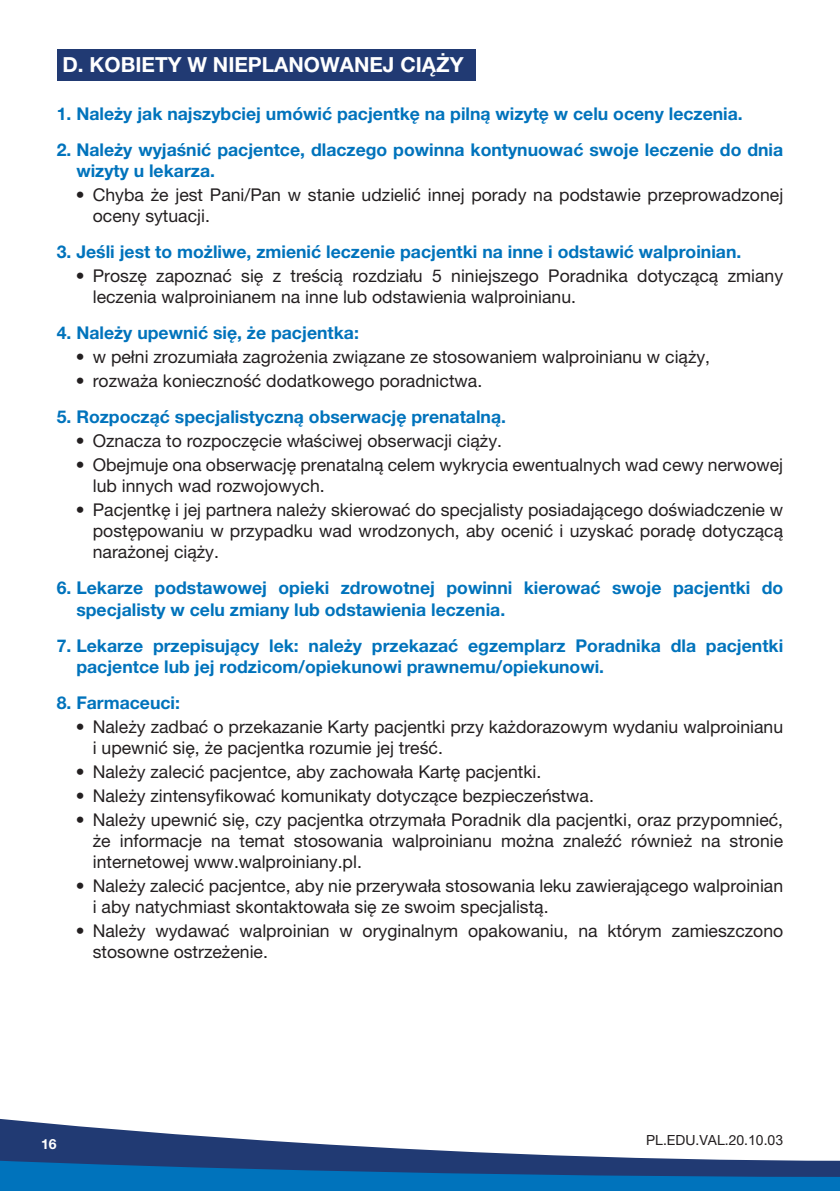
<style>
.page{position:relative;width:840px;height:1191px;background:#fff}
.page>*{position:absolute;margin:0;border:0;box-sizing:border-box;transform-origin:0 0}
.t1{font:700 20.8px "Helvetica Neue LT Pro";color:#fff}
.t2{font:17.6px/21.2px "Helvetica Neue LT Pro";color:#231f20}
.t3{font:700 17.6px/21.2px "Helvetica Neue LT Pro";color:#0073bc}
.t4{font:14px "Helvetica Neue LT Pro";color:#231f20}
.t5{font:700 14px "Helvetica Neue LT Pro";color:#fff}
.s1{font-family:"Arial"}
</style>
<div class="page">
<div style="left:0;top:1176px;width:839px;height:15px;background:#0073bc"></div>
<svg style="left:0;top:1119px;width:839px;height:57px"></svg>
<div style="left:57px;top:49px;width:418px;height:32px;background:#213a73"></div>
<p class="t1" style="left:62px;top:51px;width:402px">D. KOBIETY W NIEPLANOWANEJ CIĄŻY</p>
<p class="t3" style="left:57px;top:102px;width:687px">1. Należy jak najszybciej umówić pacjentkę na pilną wizytę w celu oceny leczenia.</p>
<p class="t3" style="left:76px;top:138px;width:708px;text-indent:-20px">2. Należy wyjaśnić pacjentce, dlaczego powinna kontynuować swoje leczenie do dnia wizyty u lekarza.</p>
<p class="t2" style="left:93px;top:184px;width:691px;text-indent:-17px">• Chyba że jest Pani/Pan w stanie udzielić innej porady na podstawie przeprowadzonej oceny sytuacji.</p>
<p class="t3" style="left:57px;top:241px;width:685px">3. Jeśli jest to możliwe, zmienić leczenie pacjentki na inne i odstawić walproinian.</p>
<p class="t2" style="left:93px;top:265px;width:691px;text-indent:-17px">• Proszę zapoznać się z treścią rozdziału 5 niniejszego Poradnika dotyczącą zmiany leczenia walproinianem na inne lub odstawienia walproinianu.</p>
<p class="t3" style="left:57px;top:322px;width:303px">4. Należy upewnić się, że pacjentka:</p>
<p class="t2" style="left:76px;top:346px;width:635px">• w pełni zrozumiała zagrożenia związane ze stosowaniem walproinianu w ciąży,</p>
<p class="t2" style="left:76px;top:370px;width:408px">• rozważa konieczność dodatkowego poradnictwa.</p>
<p class="t3" style="left:57px;top:406px;width:450px">5. Rozpocząć specjalistyczną obserwację prenatalną.</p>
<p class="t2" style="left:76px;top:430px;width:427px">• Oznacza to rozpoczęcie właściwej obserwacji ciąży.</p>
<p class="t2" style="left:93px;top:454px;width:691px;text-indent:-17px">• Obejmuje ona obserwację prenatalną celem wykrycia ewentualnych wad cewy nerwowej lub innych wad rozwojowych.</p>
<p class="t2" style="left:93px;top:499px;width:691px;text-align:justify;text-indent:-17px">• Pacjentkę i jej partnera należy skierować do specjalisty posiadającego doświadczenie w postępowaniu w przypadku wad wrodzonych, aby ocenić i uzyskać poradę dotyczącą narażonej ciąży.</p>
<p class="t3" style="left:76px;top:577px;width:708px;text-indent:-20px">6. Lekarze podstawowej opieki zdrowotnej powinni kierować swoje pacjentki do specjalisty w celu zmiany lub odstawienia leczenia.</p>
<p class="t3" style="left:76px;top:634px;width:708px;text-indent:-20px">7. Lekarze przepisujący lek: należy przekazać egzemplarz Poradnika dla pacjentki pacjentce lub jej rodzicom/opiekunowi prawnemu/opiekunowi.</p>
<p class="t3" style="left:57px;top:691px;width:125px">8. Farmaceuci:</p>
<p class="t2" style="left:93px;top:715px;width:691px;text-indent:-17px">• Należy zadbać o przekazanie Karty pacjentki przy każdorazowym wydaniu walproinianu i upewnić się, że pacjentka rozumie jej treść.</p>
<p class="t2" style="left:76px;top:761px;width:467px">• Należy zalecić pacjentce, aby zachowała Kartę pacjentki.</p>
<p class="t2" style="left:76px;top:785px;width:519px">• Należy zintensyfikować komunikaty dotyczące bezpieczeństwa.</p>
<p class="t2" style="left:93px;top:809px;width:691px;text-align:justify;text-indent:-17px">• Należy upewnić się, czy pacjentka otrzymała Poradnik dla pacjentki, oraz przypomnieć, że informacje na temat stosowania walproinianu można znaleźć również na stronie internetowej www.walproiniany.pl.</p>
<p class="t2" style="left:93px;top:875px;width:691px;text-indent:-17px">• Należy zalecić pacjentce, aby nie przerywała stosowania leku zawierającego walproinian i aby natychmiast skontaktowała się ze swoim specjalistą.</p>
<p class="t2" style="left:93px;top:920px;width:691px;text-indent:-17px">• Należy wydawać walproinian w oryginalnym opakowaniu, na którym zamieszczono stosowne ostrzeżenie.</p>
<p class="t5" style="left:41px;top:1135px;width:17px">16</p>
<p class="t4" style="left:645px;top:1131px;width:138px">PL.EDU.VAL.20.<span class="s1">10</span>.0<span class="s1">3</span></p>
</div>
